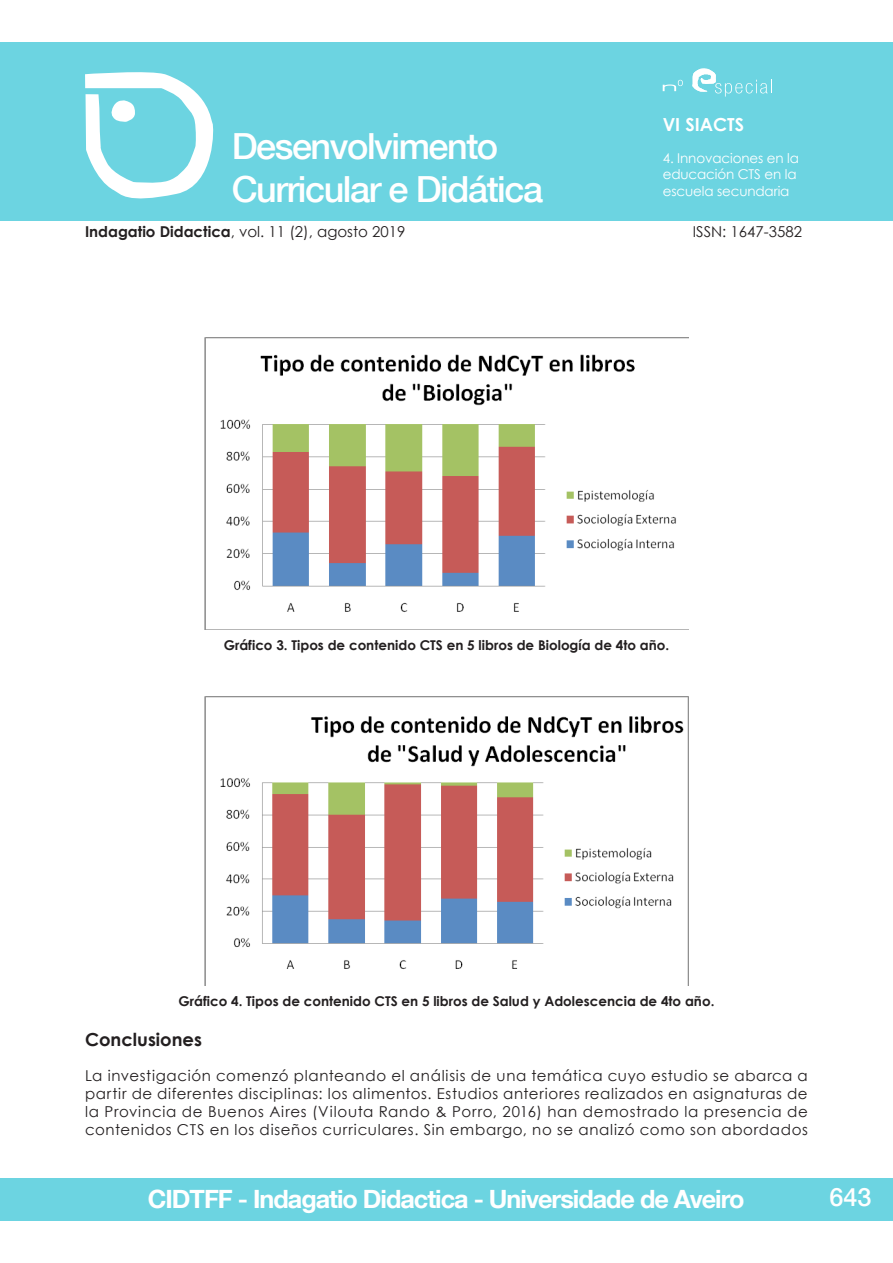
<style>
.page{position:relative;width:893px;height:1263px;background:#fff}
.page>*{position:absolute;margin:0;border:0;box-sizing:border-box;transform-origin:0 0}
.t1{font:500 36px/43.2px "Helvetica Neue LT Com";letter-spacing:-.04em;color:#fff}
.t2{font:700 25.2px "Helvetica Neue LT Com";letter-spacing:-.04em;color:#fff}
.t3{font:500 25.2px "Helvetica Neue LT Com";color:#fff}
.t4{font:700 18px "Century Gothic";color:#231f20}
.t5{font:700 18px "Century Gothic";color:#fff}
.paragrafos{font:15px/18.1px "Century Gothic";letter-spacing:.04em;color:#231f20;text-align:justify}
.paragrafos-2{font:15px "Century Gothic";color:#231f20}
.LEGENDA{font:700 13.5px "Century Gothic";color:#231f20}
.t6{font:13.5px/16.2px "Century Gothic";letter-spacing:-.01em;color:#fff}
.s1{font-weight:700}
</style>
<div class="page">
<div style="left:0;top:43px;width:893px;height:178px;background:#6cd4e1"></div>
<svg style="left:692px;top:68px;width:80px;height:29px"></svg>
<svg style="left:663px;top:80px;width:20px;height:11px"></svg>
<div style="left:0;top:1178px;width:893px;height:42px;background:#6cd4e1"></div>
<svg style="left:85px;top:72px;width:129px;height:127px"></svg>
<img style="left:204px;top:338px;width:485px;height:291px">
<img style="left:204px;top:696px;width:485px;height:289px">
<h1 class="t1" style="left:232px;top:124px;width:313px">Desenvolvimento<br>Curricular e Didática</h1>
<p class="t5" style="left:663px;top:111px;width:83px">VI SIACTS</p>
<p class="t6" style="left:663px;top:150px;width:138px">4. Innovaciones en la educación CTS en la escuela secundaria</p>
<p class="paragrafos-2" style="left:85px;top:221px;width:322px"><span class="s1">Indagatio Didactica</span>, vol. 11 (2), agosto 2019</p>
<p class="paragrafos-2" style="left:693px;top:221px;width:111px">ISSN: 1647-3582</p>
<p class="LEGENDA" style="left:224px;top:635px;width:447px">Gráfico 3. Tipos de contenido CTS en 5 libros de Biología de 4to año.</p>
<p class="LEGENDA" style="left:178px;top:991px;width:537px">Gráfico 4. Tipos de contenido CTS en 5 libros de Salud y Adolescencia de 4to año.</p>
<p class="t4" style="left:85px;top:1025px;width:118px">Conclusiones</p>
<p class="paragrafos" style="left:85px;top:1066px;width:724px">La investigación comenzó planteando el análisis de una temática cuyo estudio se abarca a partir de diferentes disciplinas: los alimentos. Estudios anteriores realizados en asignaturas de la Provincia de Buenos Aires (Vilouta Rando &amp; Porro, 2016) han demostrado la presencia de contenidos CTS en los diseños curriculares. Sin embargo, no se analizó como son abordados</p>
<h2 class="t2" style="left:148px;top:1183px;width:598px">CIDTFF - Indagatio Didactica - Universidade de Aveiro</h2>
<h2 class="t3" style="left:829px;top:1181px;width:44px">643</h2>
</div>
